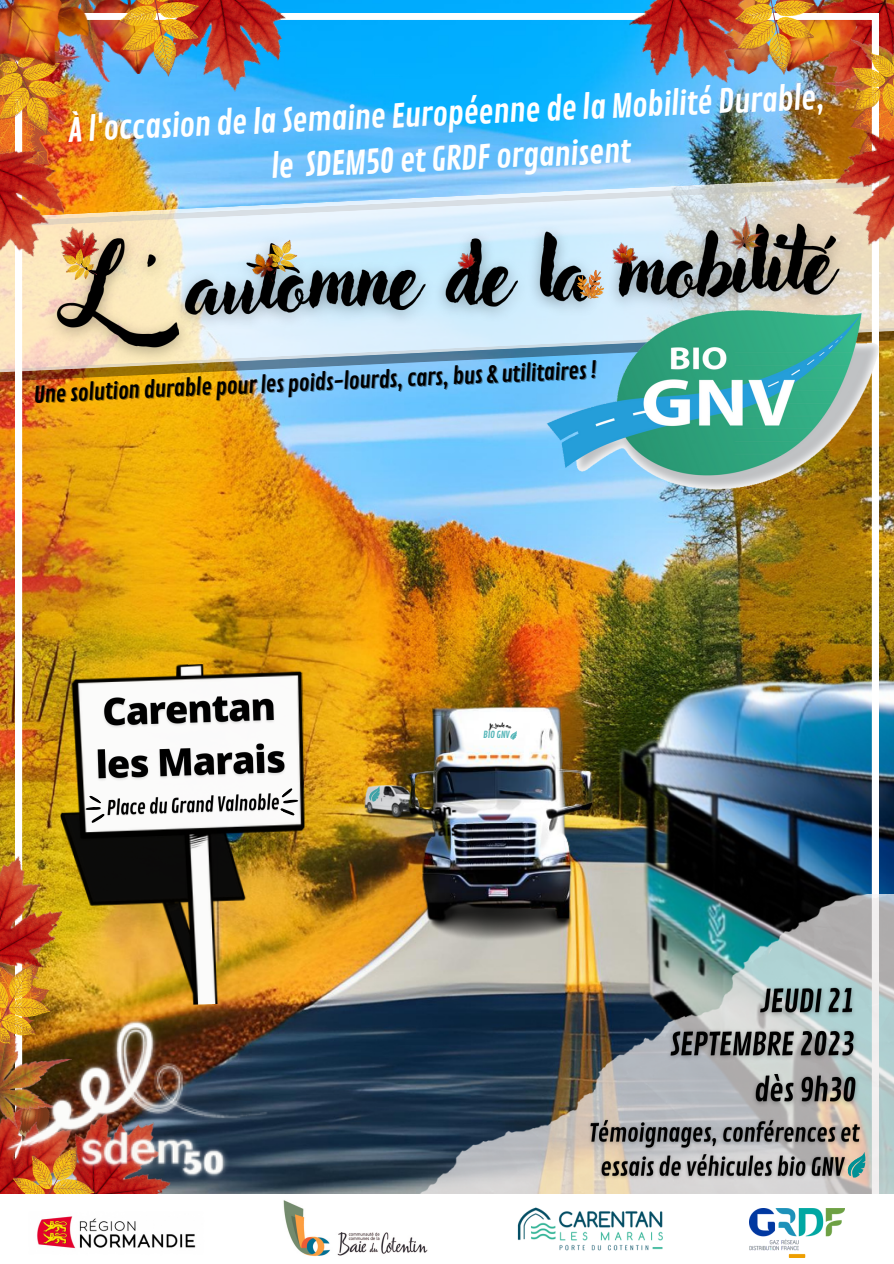
<style>
.page{position:relative;width:894px;height:1264px;background:#fff}
.page>*{position:absolute;margin:0;border:0;box-sizing:border-box;transform-origin:0 0}
.t1{font:32.4px "Contrail One";color:#fff}
.t2{font:22.5px "Contrail One";color:#000}
.t3{font:9.6px "Contrail One";letter-spacing:-.025em;color:#019195}
</style>
<div class="page">
<img style="left:879px;top:627px;width:14px;height:267px">
<img style="left:22px;top:300px;width:850px;height:894px">
<img style="left:0;top:834px;width:56px;height:99px">
<img style="left:110px;top:1183px;width:65px;height:11px">
<img style="left:0;top:933px;width:66px;height:80px">
<img style="left:33px;top:300px;width:498px;height:85px">
<img style="left:56px;top:661px;width:255px;height:347px">
<img style="left:292px;top:894px;width:601px;height:300px">
<svg style="left:0;top:1183px;width:110px;height:11px"></svg>
<img style="left:37px;top:1216px;width:159px;height:33px">
<img style="left:500px;top:1186px;width:181px;height:65px">
<img style="left:749px;top:1208px;width:95px;height:49px">
<img style="left:0;top:1013px;width:283px;height:170px">
<img style="left:0;top:0;width:893px;height:300px">
<svg style="left:283px;top:785px;width:23px;height:33px"></svg>
<svg style="left:77px;top:793px;width:26px;height:32px"></svg>
<img style="left:283px;top:1200px;width:145px;height:57px">
<svg style="left:369px;top:785px;width:11px;height:16px"></svg>
<img style="left:582px;top:1113px;width:284px;height:77px">
<svg style="left:847px;top:1151px;width:18px;height:26px"></svg>
<img style="left:531px;top:265px;width:362px;height:253px">
<img style="left:88px;top:676px;width:203px;height:120px">
<img style="left:661px;top:977px;width:207px;height:98px">
<img style="left:744px;top:1066px;width:119px;height:55px">
<img style="left:103px;top:789px;width:180px;height:36px">
<img style="left:486px;top:720px;width:27px;height:12px">
<svg style="left:488px;top:722px;width:28px;height:17px"></svg>
<p class="t1" style="left:67px;top:108px;width:759px;rotate:-2deg">À l'occasion de la Semaine Européenne de la Mobilité Durable,</p>
<p class="t1" style="left:270px;top:146px;width:362px;rotate:-2deg">le SDEM50 et GRDF organisent</p>
<p class="t2" style="left:33px;top:379px;width:565px;rotate:-2deg">Une solution durable pour les poids-lourds, cars, bus &amp; utilitaires !</p>
<p class="t3" style="left:483px;top:729px;width:28px">BIO GNV</p>
</div>
